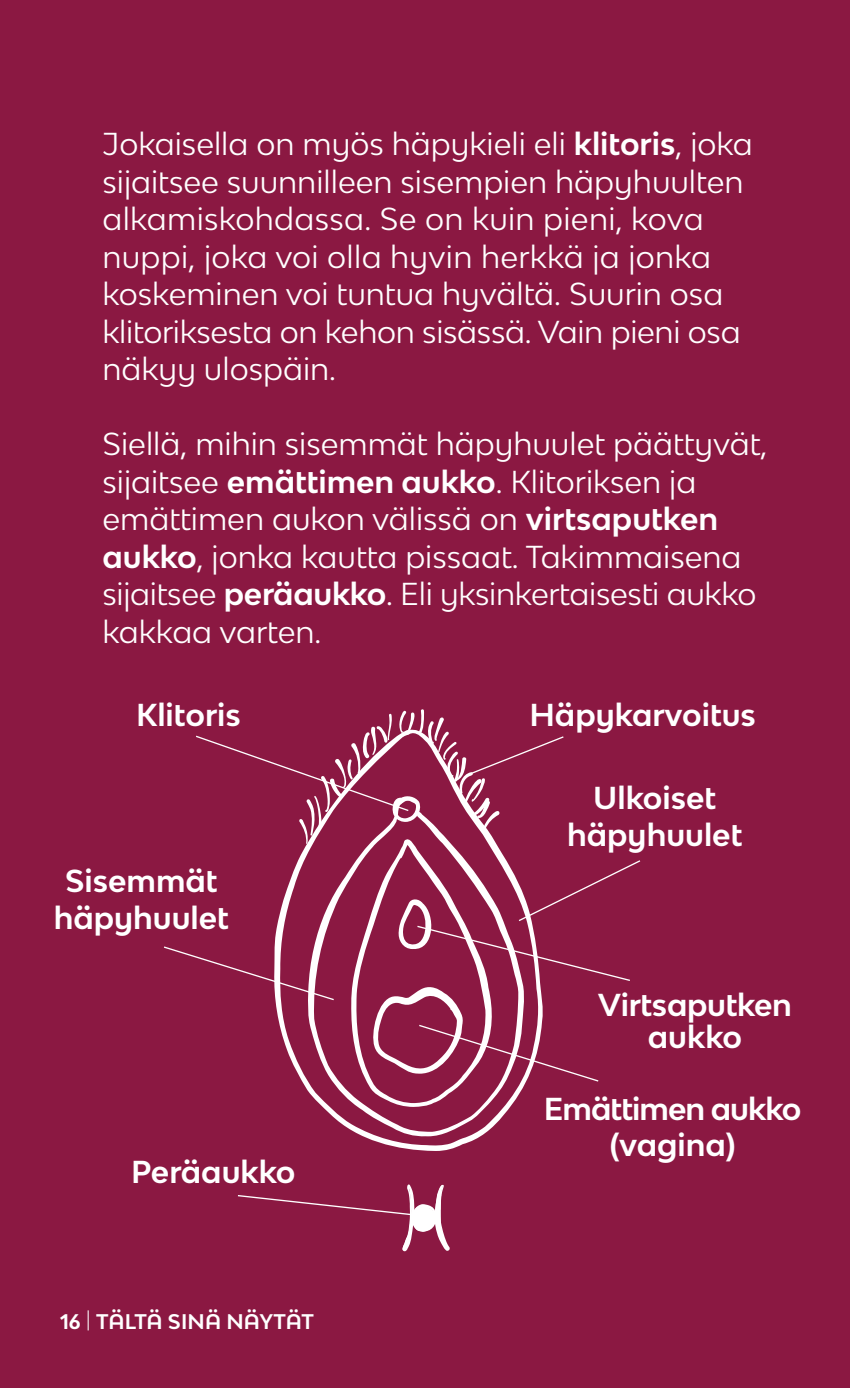
<style>
.page{position:relative;width:850px;height:1388px;background:#8b1842}
.page>*{position:absolute;margin:0;border:0;box-sizing:border-box;transform-origin:0 0}
.t1{font:30px/37.5px "Bw Modelica SS01";color:#fff}
.t2{font:700 30px/36.2px "Bw Modelica SS01";color:#fff;text-align:center}
.t3{font:700 30px/36.2px "Bw Modelica SS01";letter-spacing:-.03em;color:#fff;text-align:center}
.t4{font:700 20px "Bw Modelica SS01";color:#fff}
.s1{font-weight:700}
.s2{font-weight:300}
</style>
<div class="page">
<svg style="left:362px;top:1136px;width:119px;height:15px"></svg>
<svg style="left:323px;top:1107px;width:187px;height:29px"></svg>
<svg style="left:238px;top:1184px;width:212px;height:67px"></svg>
<svg style="left:164px;top:709px;width:477px;height:398px"></svg>
<p class="t1" style="left:102px;top:125px;width:652px">Jokaisella on myös häpykieli eli <span class="s1">klitoris</span>, joka sijaitsee suunnilleen sisempien häpyhuulten alkamiskohdassa. Se on kuin pieni, kova nuppi, joka voi olla hyvin herkkä ja jonka koskeminen voi tuntua hyvältä. Suurin osa klitoriksesta on kehon sisässä. Vain pieni osa näkyy ulospäin.</p>
<p class="t1" style="left:102px;top:425px;width:667px">Siellä, mihin sisemmät häpyhuulet päättyvät, sijaitsee <span class="s1">emättimen aukko</span>. Klitoriksen ja emättimen aukon välissä on <span class="s1">virtsaputken aukko</span>, jonka kautta pissaat. Takimmaisena sijaitsee <span class="s1">peräaukko</span>. Eli yksinkertaisesti aukko kakkaa varten.</p>
<p class="t2" style="left:136px;top:696px;width:106px">Klitoris</p>
<p class="t2" style="left:529px;top:696px;width:228px">Häpykarvoitus</p>
<p class="t2" style="left:54px;top:862px;width:177px">Sisemmät häpyhuulet</p>
<p class="t2" style="left:131px;top:1152px;width:166px">Peräaukko</p>
<p class="t4" style="left:60px;top:1308px;width:256px">16 <span class="s2">|</span> TÄLTÄ SINÄ NÄYTÄT</p>
<p class="t2" style="left:567px;top:779px;width:177px">Ulkoiset häpyhuulet</p>
<p class="t2" style="left:598px;top:988px;width:195px;line-height:31.8px">Virtsaputken aukko</p>
<p class="t3" style="left:544px;top:1090px;width:259px">Emättimen aukko (vagina)</p>
</div>
